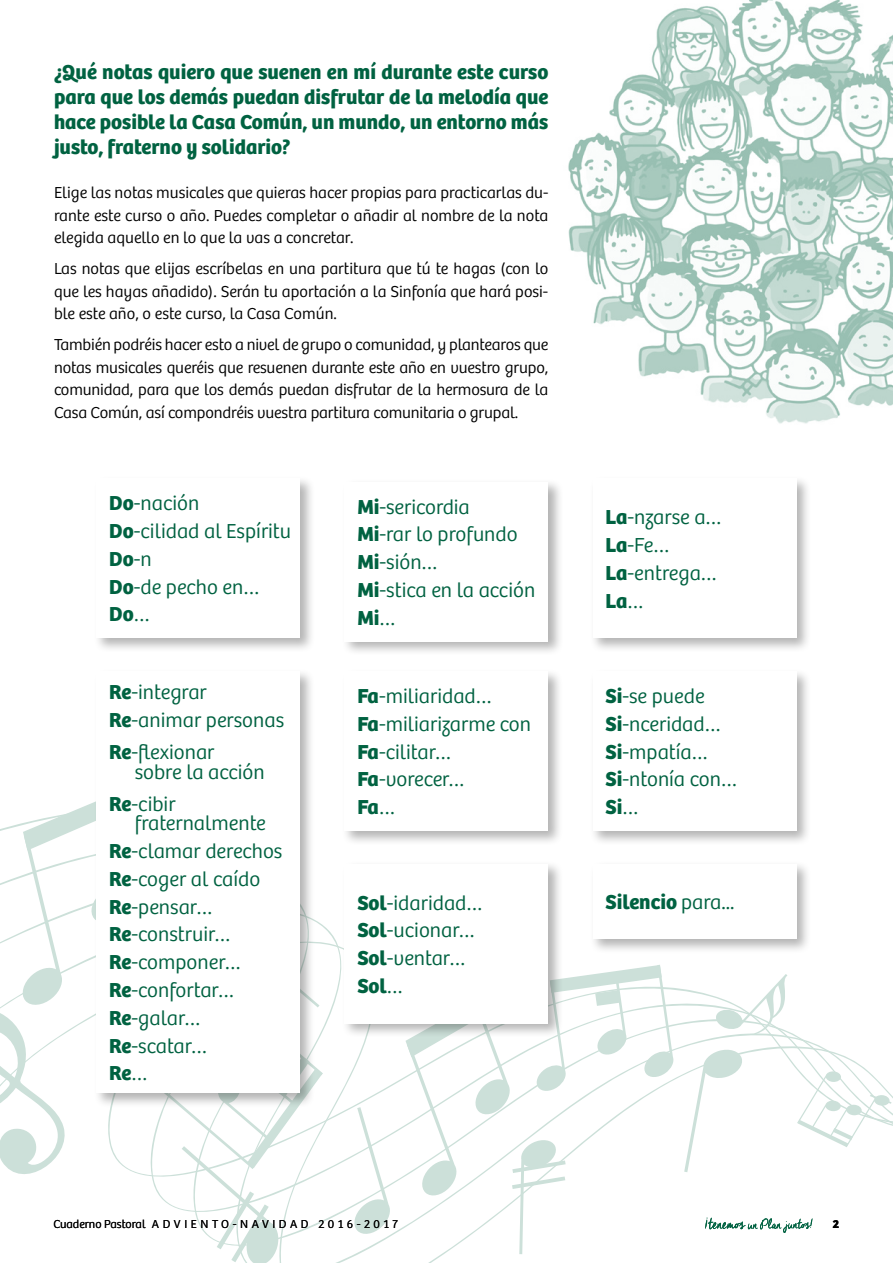
<style>
.page{position:relative;width:893px;height:1263px;background:#fff}
.page>*{position:absolute;margin:0;border:0;box-sizing:border-box;transform-origin:0 0}
.t1{font:300 21px/27.8px "Bree";color:#006241}
.t2{font:700 21px/25.2px "Bree";color:#006241;text-align:justify}
.t3{font:300 16.5px/22.5px "Bree";letter-spacing:-.005em;color:#000;text-align:justify}
.t4{font:300 12px "Bree";letter-spacing:.28em;color:#000}
.t5{font:700 12px "Bree";color:#000}
.s1{font-weight:700}
.s2{font-weight:300}
</style>
<div class="page">
<svg style="left:195px;top:1214px;width:618px;height:35px"></svg>
<svg style="left:152px;top:1179px;width:413px;height:35px"></svg>
<svg style="left:0;top:803px;width:893px;height:376px"></svg>
<img style="left:568px;top:0;width:325px;height:424px">
<svg style="left:705px;top:1217px;width:107px;height:16px"></svg>
<div style="left:342px;top:479px;width:222px;height:178px;background:#000;opacity:.3"></div>
<div style="left:345px;top:482px;width:203px;height:159px;background:#fff"></div>
<div style="left:342px;top:668px;width:222px;height:178px;background:#000;opacity:.3"></div>
<div style="left:345px;top:671px;width:203px;height:160px;background:#fff"></div>
<div style="left:590px;top:476px;width:222px;height:177px;background:#000;opacity:.3"></div>
<div style="left:593px;top:479px;width:203px;height:159px;background:#fff"></div>
<div style="left:342px;top:861px;width:222px;height:178px;background:#000;opacity:.3"></div>
<div style="left:345px;top:864px;width:203px;height:159px;background:#fff"></div>
<div style="left:590px;top:668px;width:222px;height:178px;background:#000;opacity:.3"></div>
<div style="left:593px;top:671px;width:203px;height:160px;background:#fff"></div>
<div style="left:590px;top:861px;width:222px;height:93px;background:#000;opacity:.3"></div>
<div style="left:593px;top:864px;width:203px;height:75px;background:#fff"></div>
<div style="left:94px;top:476px;width:221px;height:177px;background:#000;opacity:.3"></div>
<div style="left:97px;top:479px;width:203px;height:159px;background:#fff"></div>
<div style="left:94px;top:668px;width:221px;height:440px;background:#000;opacity:.3"></div>
<div style="left:97px;top:671px;width:203px;height:422px;background:#fff"></div>
<p class="t2" style="left:54px;top:59px;width:496px">¿Qué notas quiero que suenen en mí durante este curso para que los demás puedan disfrutar de la melodía que hace posible la Casa Común, un mundo, un entorno más justo, fraterno y solidario?</p>
<p class="t3" style="left:54px;top:182px;width:496px">Elige las notas musicales que quieras hacer propias para practicarlas du&shy;rante este curso o año. Puedes completar o añadir al nombre de la nota elegida aquello en lo que la vas a concretar.</p>
<p class="t3" style="left:54px;top:258px;width:496px">Las notas que elijas escríbelas en una partitura que tú te hagas (con lo que les hayas añadido). Serán tu aportación a la Sinfonía que hará posi&shy;ble este año, o este curso, la Casa Común.</p>
<p class="t3" style="left:54px;top:334px;width:496px">También podréis hacer esto a nivel de grupo o comunidad, y plantearos que notas musicales queréis que resuenen durante este año en vuestro grupo, comunidad, para que los demás puedan disfrutar de la hermosura de la Casa Común, así compondréis vuestra partitura comunitaria o grupal.</p>
<p class="t1" style="left:109px;top:490px;width:183px"><span class="s1">Do</span>-nación<br><span class="s1">Do</span>-cilidad al Espíritu<br><span class="s1">Do</span>-n<br><span class="s1">Do</span>-de pecho en…<br><span class="s1">Do</span>…</p>
<p class="t1" style="left:109px;top:679px;width:176px"><span class="s1">Re</span>-integrar<br><span class="s1">Re</span>-animar personas</p>
<p class="t1" style="left:135px;top:743px;width:131px;line-height:19.5px;text-indent:-26px"><span class="s1">Re</span>-flexionar sobre la acción</p>
<p class="t1" style="left:135px;top:794px;width:133px;line-height:19.5px;text-indent:-26px"><span class="s1">Re</span>-cibir fraternalmente</p>
<p class="t1" style="left:109px;top:838px;width:175px"><span class="s1">Re</span>-clamar derechos<br><span class="s1">Re</span>-coger al caído<br><span class="s1">Re</span>-pensar…<br><span class="s1">Re</span>-construir…<br><span class="s1">Re</span>-componer…<br><span class="s1">Re</span>-confortar…<br><span class="s1">Re</span>-galar…<br><span class="s1">Re</span>-scatar…<br><span class="s1">Re</span>…</p>
<p class="t1" style="left:357px;top:493px;width:179px"><span class="s1">Mi</span>-sericordia<br><span class="s1">Mi</span>-rar lo profundo<br><span class="s1">Mi</span>-sión…<br><span class="s1">Mi</span>-stica en la acción<br><span class="s1">Mi</span>…</p>
<p class="t1" style="left:357px;top:682px;width:175px"><span class="s1">Fa</span>-miliaridad…<br><span class="s1">Fa</span>-miliarizarme con<br><span class="s1">Fa</span>-cilitar…<br><span class="s1">Fa</span>-vorecer…<br><span class="s1">Fa</span>…</p>
<p class="t1" style="left:357px;top:889px;width:127px"><span class="s1">Sol</span>-idaridad…<br><span class="s1">Sol</span>-ucionar…<br><span class="s1">Sol</span>-ventar…<br><span class="s1">Sol</span>…</p>
<p class="t1" style="left:605px;top:504px;width:118px"><span class="s1">La</span>-nzarse a…<br><span class="s1">La</span>-Fe…<br><span class="s1">La</span>-entrega…<br><span class="s1">La</span>…</p>
<p class="t1" style="left:605px;top:682px;width:133px"><span class="s1">Si</span>-se puede<br><span class="s1">Si</span>-nceridad…<br><span class="s1">Si</span>-mpatía…<br><span class="s1">Si</span>-ntonía con…<br><span class="s1">Si</span>…</p>
<p class="t2" style="left:605px;top:889px;width:131px">Silencio <span class="s2">para...</span></p>
<p class="t4" style="left:53px;top:1217px;width:346px">Cuaderno Pastoral ADVIENTO-NAVIDAD 2016-2017</p>
<p class="t5" style="left:833px;top:1216px;width:8px">2</p>
</div>
